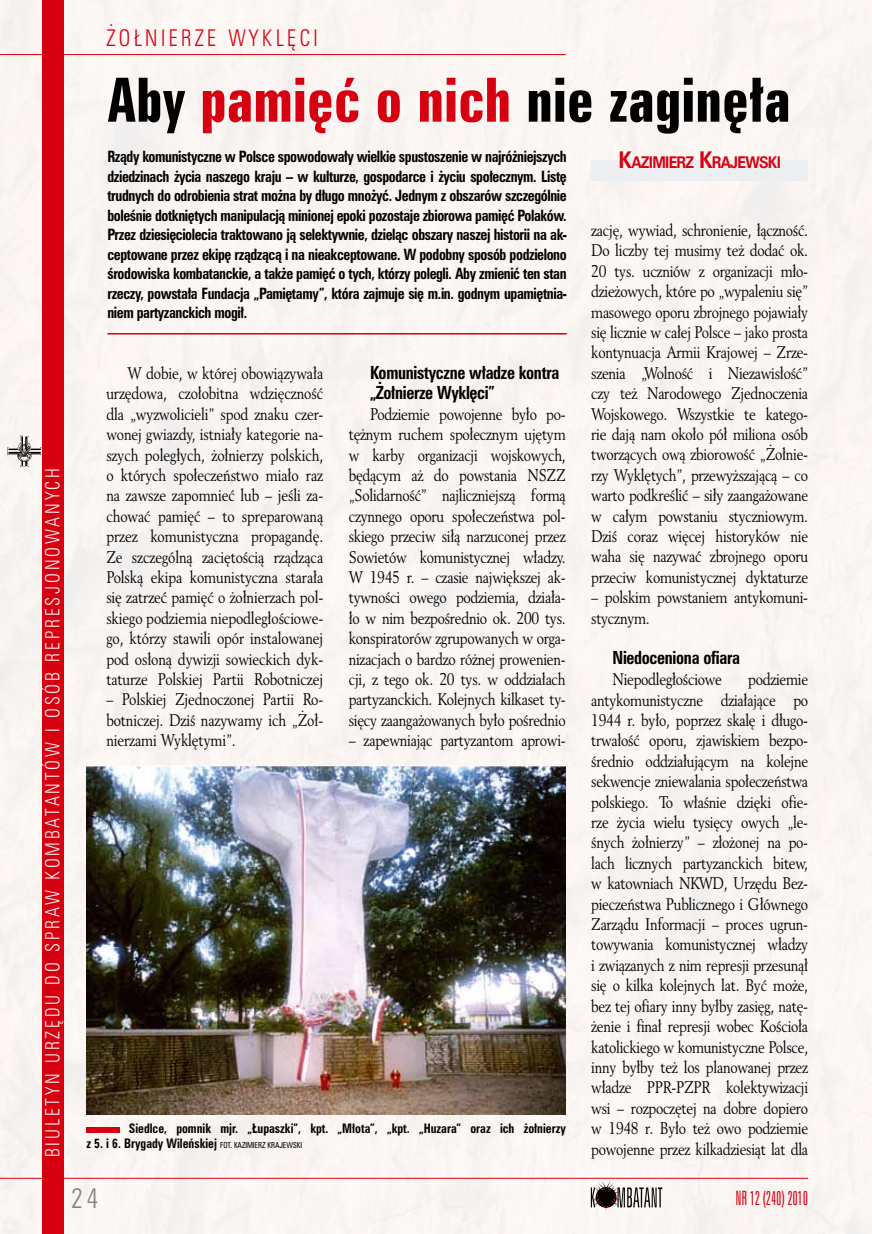
<style>
.page{position:relative;width:872px;height:1234px;background:#fff}
.page>*{position:absolute;margin:0;border:0;box-sizing:border-box;transform-origin:0 0}
.t1{font:55.5px "Zurich Bd X Cn PL";color:#000}
.t2{font:25.5px "Zurich Lt Cn PL";color:#818084;scale:.9 1}
.t3{font:21px "Zurich Lt Cn PL";letter-spacing:.18em;color:#d70010;scale:.9 1}
.t4{font:18px "Zurich Lt Cn PL";letter-spacing:.18em;color:#edeeef;scale:.9 1}
.t5{font:18px "Zurich Lt X Cn PL";letter-spacing:-.02em;color:#d70010;scale:.9 1}
.t6{font:16.5px/20.4px "Revival 565 PL";letter-spacing:-.02em;color:#000;text-align:justify;scale:.85 1}
.t7{font:700 16.5px/20.4px "Zurich Cn PL";letter-spacing:-.02em;color:#000;scale:.9 1}
.t8{font:700 14.7px "Zurich PL";letter-spacing:-.055em;color:#d70010;scale:.9 1}
.t9{font:700 14.25px/19.5px "Zurich Cn PL";letter-spacing:-.03em;color:#000;text-align:justify;scale:.9 1}
.t10{font:700 12px/15px "Zurich Cn PL";color:#000;scale:.9 1}
.s1{color:#d70010}
.s2{font-size:21px}
.s3{font-weight:400;font-size:7.5px}
</style>
<div class="page">
<div style="left:0;top:0;width:872px;height:1233px;background:#fbf6f2"></div>
<div style="left:43px;top:0;width:21px;height:1233px;background:#d70010"></div>
<hr style="left:0;top:54px;width:566px;height:1px;background:#d70010">
<hr style="left:0;top:1177px;width:808px;height:1px;background:#d70010">
<svg style="left:591px;top:1186px;width:71px;height:21px"></svg>
<img style="left:8px;top:435px;width:34px;height:31px">
<hr style="left:107px;top:333px;width:460px;height:1px;background:#d70010">
<div style="left:591px;top:160px;width:217px;height:20px;background:#edeeef"></div>
<div style="left:86px;top:1126px;width:34px;height:6px;background:#d70010"></div>
<img style="left:86px;top:765px;width:480px;height:348px">
<p class="t4" style="left:41px;top:1157px;width:767px;rotate:-90deg">BIULETYN URZĘDU DO SPRAW KOMBATANTÓW I OSÓB REPRESJONOWANYCH</p>
<p class="t3" style="left:106px;top:23px;width:236px">ŻOŁNIERZE WYKLĘCI</p>
<h1 class="t1" style="left:107px;top:64px;width:685px">Aby <span class="s1">pamięć o nich</span> nie zaginęła</h1>
<p class="t9" style="left:107px;top:147px;width:512px">Rządy komunistyczne w Polsce spowodowały wielkie spustoszenie w najróżniejszych dziedzinach życia naszego kraju – w kulturze, gospodarce i życiu społecznym. Listę trudnych do odrobienia strat można by długo mnożyć. Jednym z obszarów szczególnie boleśnie dotkniętych manipulacją minionej epoki pozostaje zbiorowa pamięć Polaków.<br>Przez dziesięciolecia traktowano ją selektywnie, dzieląc obszary naszej historii na ak&shy;ceptowane przez ekipę rządzącą i na nieakceptowane. W podobny sposób podzielono środowiska kombatanckie, a także pamięć o tych, którzy polegli. Aby zmienić ten stan rzeczy, powstała Fundacja „Pamiętamy”, która zajmuje się m.in. godnym upamiętnia&shy;niem partyzanckich mogił.</p>
<p class="t8" style="left:618px;top:152px;width:182px"><span class="s2">K</span>AZIMIERZ <span class="s2">K</span>RAJEWSKI</p>
<p class="t6" style="left:591px;top:219px;width:257px">zację, wywiad, schronienie, łączność.<br>Do liczby tej musimy też dodać ok.<br>20 tys. uczniów z organizacji mło&shy;dzieżowych, które po „wypaleniu się” masowego oporu zbrojnego pojawiały się licznie w całej Polsce – jako prosta kontynuacja Armii Krajowej – Zrze&shy;szenia „Wolność i Niezawisłość” czy też Narodowego Zjednoczenia Wojskowego. Wszystkie te katego&shy;rie dają nam około pół miliona osób tworzących ową zbiorowość „Żołnie&shy;rzy Wyklętych”, przewyższającą – co warto podkreślić – siły zaangażowane w całym powstaniu styczniowym.<br>Dziś coraz więcej historyków nie waha się nazywać zbrojnego oporu przeciw komunistycznej dyktaturze</p>
<p class="t6" style="left:591px;top:587px;width:257px">– polskim powstaniem antykomuni&shy;stycznym.</p>
<p class="t7" style="left:612px;top:647px;width:143px">Niedoceniona ofiara</p>
<p class="t6" style="left:612px;top:668px;width:130px">Niepodległościowe</p>
<p class="t7" style="left:370px;top:362px;width:212px">Komunistyczne władze kontra „Żołnierze Wyklęci”</p>
<p class="t6" style="left:349px;top:403px;width:257px;text-indent:21px">Podziemie powojenne było po&shy;tężnym ruchem społecznym ujętym w karby organizacji wojskowych, będącym aż do powstania NSZZ „Solidarność” najliczniejszą formą czynnego oporu społeczeństwa pol&shy;skiego przeciw siłą narzuconej przez Sowietów komunistycznej władzy.<br>W 1945 r. – czasie największej ak&shy;tywności owego podziemia, działa&shy;ło w nim bezpośrednio ok. 200 tys. konspiratorów zgrupowanych w orga&shy;nizacjach o bardzo różnej prowenien&shy;cji, z tego ok. 20 tys. w oddziałach partyzanckich. Kolejnych kilkaset ty&shy;sięcy zaangażowanych było pośrednio</p>
<p class="t6" style="left:349px;top:729px;width:257px">– zapewniając partyzantom aprowi-</p>
<p class="t6" style="left:106px;top:362px;width:257px;text-indent:21px">W dobie, w której obowiązywała urzędowa, czołobitna wdzięczność dla „wyzwolicieli” spod znaku czer&shy;wonej gwiazdy, istniały kategorie na&shy;szych poległych, żołnierzy polskich, o których społeczeństwo miało raz na zawsze zapomnieć lub – jeśli za&shy;chować pamięć – to spreparowaną przez komunistyczna propagandę.<br>Ze szczególną zaciętością rządząca Polską ekipa komunistyczna starała się zatrzeć pamięć o żołnierzach pol&shy;skiego podziemia niepodległościowe&shy;go, którzy stawili opór instalowanej pod osłoną dywizji sowieckich dyk&shy;taturze Polskiej Partii Robotniczej</p>
<p class="t6" style="left:106px;top:689px;width:257px">– Polskiej Zjednoczonej Partii Ro&shy;botniczej. Dziś nazywamy ich „Żoł&shy;nierzami Wyklętymi”.</p>
<p class="t6" style="left:591px;top:668px;width:257px;text-indent:157px">podziemie antykomunistyczne działające po 1944 r. było, poprzez skalę i długo&shy;trwałość oporu, zjawiskiem bezpo&shy;średnio oddziałującym na kolejne sekwencje zniewalania społeczeństwa polskiego. To właśnie dzięki ofie&shy;rze życia wielu tysięcy owych „le&shy;śnych żołnierzy” – złożonej na po&shy;lach licznych partyzanckich bitew, w katowniach NKWD, Urzędu Bez&shy;pieczeństwa Publicznego i Głównego Zarządu Informacji – proces ugrun&shy;towywania komunistycznej władzy i związanych z nim represji przesunął się o kilka kolejnych lat. Być może, bez tej ofiary inny byłby zasięg, natę&shy;żenie i finał represji wobec Kościoła katolickiego w komunistyczne Polsce, inny byłby też los planowanej przez władze PPR-PZPR kolektywizacji wsi – rozpoczętej na dobre dopiero w 1948 r. Było też owo podziemie powojenne przez kilkadziesiąt lat dla</p>
<p class="t10" style="left:86px;top:1119px;width:534px;text-indent:43px">Siedlce, pomnik mjr. „Łupaszki”, kpt. „Młota”, „kpt. „Huzara” oraz ich żołnierzy z 5. i 6. Brygady Wileńskiej <span class="s3">FOT. KAZIMIERZ KRAJ EWSKI</span></p>
<h2 class="t2" style="left:71px;top:1180px;width:32px">24</h2>
<p class="t5" style="left:735px;top:1185px;width:82px">NR 12 (240) 2010</p>
</div>
